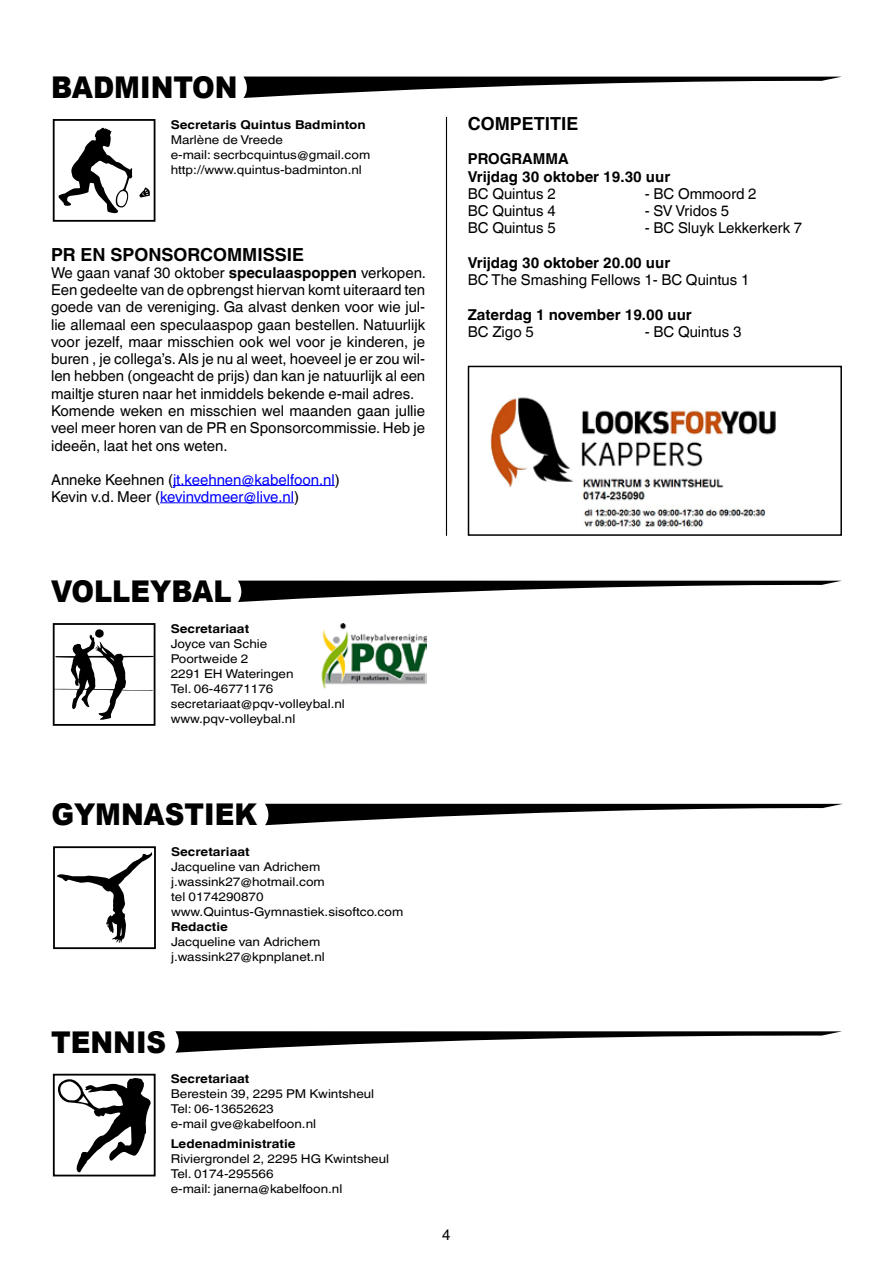
<style>
.page{position:relative;width:893px;height:1263px;background:#fff}
.page>*{position:absolute;margin:0;border:0;box-sizing:border-box;transform-origin:0 0}
.t1{font:138.9px "Sportstfb";color:#000}
.t2{font:113.55px "Sportstfb";color:#000}
.t3{font:109.65px "Sportstfb";color:#000}
.t4{font:107.7px "Sportstfb";color:#000}
.t5{font:900 30px "Arial";color:#000;scale:.91 1}
.t6{font:700 18px "Helvetica World";color:#000}
.t7{font:15px/17.2px "Helvetica World";color:#000}
.t8{font:700 15px/17.2px "Helvetica World";color:#000}
.t9{font:15px/17.2px "Helvetica World";color:#00f}
.t10{font:12.15px/15px "Helvetica World";color:#000;scale:1.11 1}
.t11{font:700 12.15px "Helvetica World";color:#000;scale:1.11 1}
.s1{font-weight:700}
.s2{color:#000}
</style>
<div class="page">
<div style="left:53px;top:119px;width:102px;height:103px;border:2px solid #000"></div>
<svg style="left:243px;top:76px;width:599px;height:22px"></svg>
<hr style="left:173px;top:485px;width:162px;height:1px;background:#00f">
<hr style="left:160px;top:502px;width:134px;height:1px;background:#00f">
<hr style="left:446px;top:117px;width:1px;height:419px;background:#000">
<img style="left:490px;top:397px;width:286px;height:131px">
<div style="left:468px;top:366px;width:374px;height:170px;border:2px solid #000"></div>
<div style="left:53px;top:623px;width:102px;height:103px;border:2px solid #000"></div>
<svg style="left:238px;top:580px;width:604px;height:22px"></svg>
<img style="left:321px;top:623px;width:105px;height:65px">
<div style="left:53px;top:1074px;width:103px;height:102px;border:2px solid #000"></div>
<svg style="left:175px;top:1031px;width:667px;height:22px"></svg>
<div style="left:53px;top:846px;width:103px;height:103px;border:2px solid #000"></div>
<svg style="left:265px;top:803px;width:578px;height:23px"></svg>
<h3 class="t5" style="left:51px;top:66px;width:91px">BADMIN</h3>
<h3 class="t5" style="left:173px;top:66px;width:45px">TON</h3>
<h3 class="t4" style="left:48px;top:121px;width:106px">!</h3>
<p class="t11" style="left:171px;top:117px;width:177px">Secretaris Quintus Badminton</p>
<p class="t10" style="left:171px;top:132px;width:181px">Marlène de Vreede<br>e-mail: secrbcquintus@gmail.com</p>
<p class="t10" style="left:171px;top:162px;width:174px">http://www.quintus-badminton.nl</p>
<p class="t6" style="left:51px;top:244px;width:138px">PR EN SPONSORCOMM</p>
<p class="t6" style="left:257px;top:244px;width:46px">ISSIE</p>
<p class="t7" style="left:51px;top:264px;width:377px">We gaan vanaf 30 oktober <span class="s1">speculaaspoppen</span> verkopen.<br>Een gedeelte van de opbrengst hiervan komt uiteraard ten goede van de vereniging. Ga alvast denken voor wie jul&shy;lie allemaal een speculaaspop gaan bestellen. Natuurlijk voor jezelf, maar misschien ook wel voor je kinderen, je buren , je collega’s. Als je nu al weet, hoeveel je er zou wil&shy;len hebben (ongeacht de prijs) dan kan je natuurlijk al een mailtje sturen naar het inmiddels bekende e-mail adres.<br>Komende weken en misschien wel maanden gaan jullie veel meer horen van de PR en Sponsorcommissie. Heb je ideeën, laat het ons weten.</p>
<p class="t9" style="left:51px;top:471px;width:290px"><span class="s2">Anneke Keehnen (</span>jt.keehnen@kabelfoon.nl<span class="s2">)<br>Kevin v.d. Meer (</span>kevinvdmeer@live.nl<span class="s2">)</span></p>
<h3 class="t5" style="left:51px;top:570px;width:200px">VO LLEYBAL</h3>
<h2 class="t2" style="left:39px;top:622px;width:123px">{</h2>
<p class="t11" style="left:171px;top:621px;width:72px">Secretariaat</p>
<p class="t10" style="left:171px;top:636px;width:158px">Joyce van Schie<br>Poortweide 2<br>2291 EH Wateringen<br>Tel. 06-46771176 secretariaat@pqv-volleybal.nl www.pqv-volleybal.nl</p>
<p class="t6" style="left:468px;top:113px;width:15px">COM</p>
<p class="t6" style="left:510px;top:113px;width:68px">PETITIE</p>
<p class="t8" style="left:468px;top:151px;width:204px">Programma<br>Vrijdag 30 oktober 19.30 uur</p>
<p class="t7" style="left:468px;top:185px;width:89px">BC Quintus 2</p>
<p class="t7" style="left:645px;top:185px;width:113px">- BC Ommoord 2</p>
<p class="t7" style="left:468px;top:202px;width:89px">BC Quintus 4</p>
<p class="t7" style="left:645px;top:202px;width:86px">- SV Vridos 5</p>
<p class="t7" style="left:468px;top:220px;width:89px">BC Quintus 5</p>
<p class="t7" style="left:645px;top:220px;width:159px">- BC Sluyk Lekkerkerk 7</p>
<p class="t8" style="left:468px;top:254px;width:204px">Vrijdag 30 oktober 20.00 uur</p>
<p class="t7" style="left:468px;top:271px;width:283px">BC The Smashing Fellows 1- BC Quintus 1</p>
<p class="t8" style="left:468px;top:306px;width:226px">Zaterdag 1 november 19.00 uur</p>
<p class="t7" style="left:468px;top:323px;width:67px">BC Zigo 5</p>
<p class="t7" style="left:645px;top:323px;width:98px">- BC Quintus 3</p>
<h3 class="t5" style="left:51px;top:793px;width:228px">GYMNASTI EK</h3>
<h3 class="t3" style="left:57px;top:849px;width:109px">p</h3>
<p class="t11" style="left:171px;top:845px;width:72px">Secretariaat</p>
<p class="t10" style="left:171px;top:859px;width:211px">Jacqueline van Adrichem j.wassink27@hotmail.com<br>tel 0174290870 www.Quintus-Gymnastiek.sisoftco.com</p>
<p class="t11" style="left:171px;top:920px;width:53px">Redactie</p>
<p class="t10" style="left:171px;top:934px;width:140px">Jacqueline van Adrichem j.wassink27@kpnplanet.nl</p>
<h3 class="t5" style="left:51px;top:1020px;width:65px">TENNIS</h3>
<h1 class="t1" style="left:50px;top:1053px;width:109px">$</h1>
<p class="t11" style="left:171px;top:1072px;width:72px">Secretariaat</p>
<p class="t10" style="left:171px;top:1087px;width:185px">Berestein 39, 2295 PM Kwintsheul<br>Tel: 06-13652623<br>e-mail gve@kabelfoon.nl</p>
<p class="t11" style="left:171px;top:1137px;width:114px">Ledenadministratie</p>
<p class="t10" style="left:171px;top:1151px;width:198px">Riviergrondel 2, 2295 HG Kwintsheul<br>Tel. 0174-295566<br>e-mail: janerna@kabelfoon.nl</p>
<p class="t7" style="left:442px;top:1226px;width:10px">4</p>
</div>
